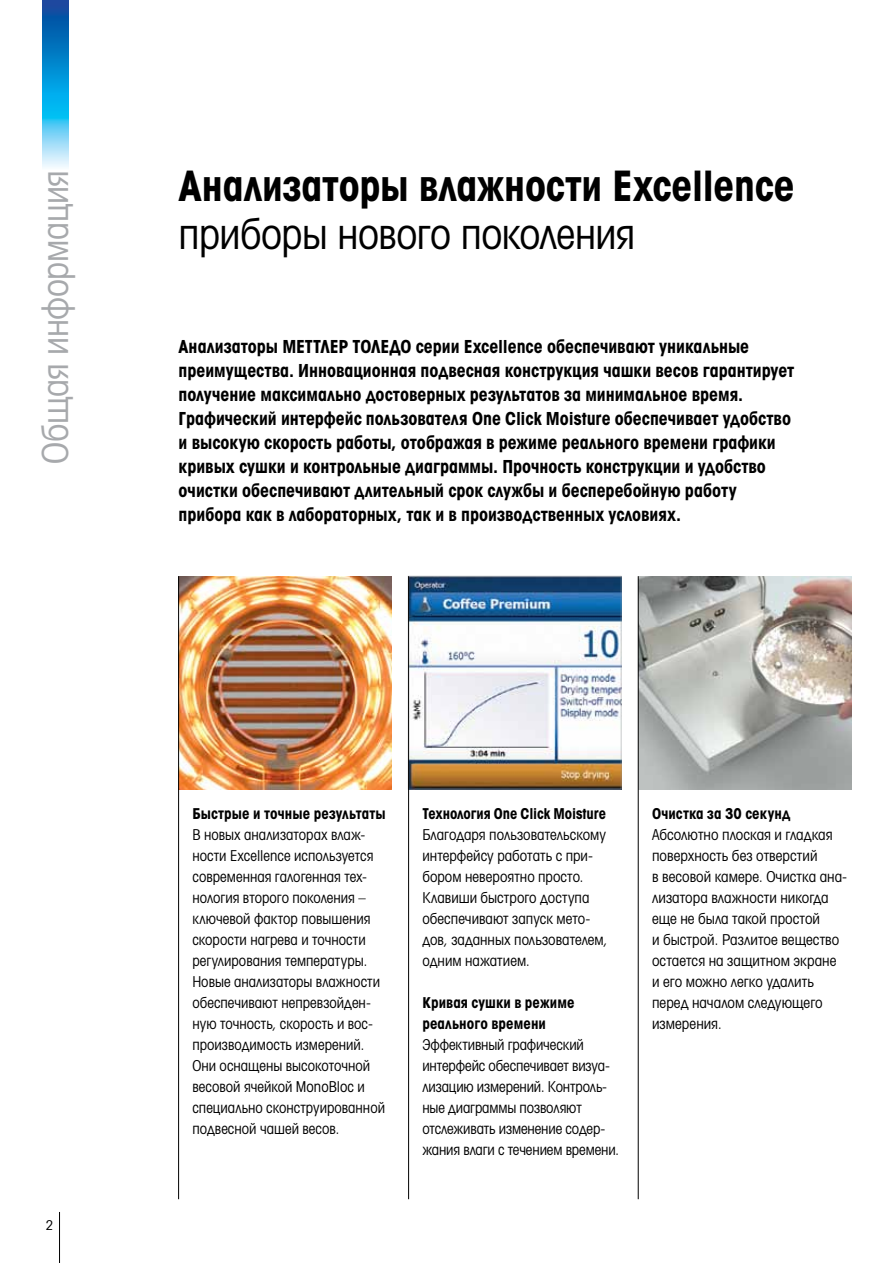
<style>
.page{position:relative;width:893px;height:1263px;background:#fff}
.page>*{position:absolute;margin:0;border:0;box-sizing:border-box;transform-origin:0 0}
.t1{font:42px "Avant Garde Gothic Cd Bd CITC";letter-spacing:-.005em;color:#000}
.t2{font:42px "Avant Garde Gothic Cd Bk CITC";letter-spacing:-.01em;color:#000}
.t3{font:36px "Avant Garde Gothic Cd Bk CITC";letter-spacing:-.015em;color:#a7a9ac}
.t4{font:18px/24px "Avant Garde Gothic Cd Bd CITC";color:#000}
.t5{font:15px/21px "Avant Garde Gothic Cd Bk CITC";color:#000}
.t6{font:15px/21px "Avant Garde Gothic Cd Bd CITC";letter-spacing:.005em;color:#000}
.t7{font:13.5px "Avant Garde Gothic Cd Bk CITC";color:#000}
</style>
<div class="page">
<hr style="left:59px;top:1212px;width:1px;height:51px;background:#000">
<img style="left:639px;top:577px;width:212px;height:212px">
<img style="left:43px;top:0;width:25px;height:168px">
<img style="left:179px;top:576px;width:212px;height:213px">
<img style="left:410px;top:578px;width:209px;height:209px">
<div style="left:408px;top:576px;width:213px;height:213px;border:1px solid #939598"></div>
<hr style="left:178px;top:576px;width:1px;height:623px;background:#000">
<hr style="left:408px;top:576px;width:1px;height:623px;background:#000">
<hr style="left:638px;top:576px;width:1px;height:623px;background:#000">
<h2 class="t3" style="left:33px;top:464px;width:295px;rotate:-90deg">Общая информация</h2>
<h1 class="t1" style="left:179px;top:158px;width:618px">Анализаторы влажности Excellence</h1>
<h1 class="t2" style="left:179px;top:207px;width:458px">приборы нового поколения</h1>
<p class="t4" style="left:179px;top:334px;width:617px">Анализаторы МЕТТЛЕР ТОЛЕДО серии Excellence обеспечивают уникальные преимущества. Инновационная подвесная конструкция чашки весов гарантирует получение максимально достоверных результатов за минимальное время.<br>Графический интерфейс пользователя One Click Moisture обеспечивает удобство и высокую скорость работы, отображая в режиме реального времени графики кривых сушки и контрольные диаграммы. Прочность конструкции и удобство очистки обеспечивают длительный срок службы и бесперебойную работу прибора как в лабораторных, так и в производственных условиях.</p>
<p class="t7" style="left:46px;top:1217px;width:9px">2</p>
<p class="t6" style="left:192px;top:802px;width:195px">Быстрые и точные результаты</p>
<p class="t5" style="left:192px;top:824px;width:194px">В новых анализаторах влаж&shy;ности Excellence используется современная галогенная тех&shy;нология второго поколения – ключевой фактор повышения скорости нагрева и точности регулирования температуры.<br>Новые анализаторы влажности обеспечивают непревзойден&shy;ную точность, скорость и вос&shy;производимость измерений.<br>Они оснащены высокоточной весовой ячейкой MonoBloc и специально сконструированной подвесной чашей весов.</p>
<p class="t6" style="left:422px;top:802px;width:185px">Технология One Click Moisture</p>
<p class="t5" style="left:422px;top:824px;width:187px">Благодаря пользовательскому интерфейсу работать с при&shy;бором невероятно просто.<br>Клавиши быстрого доступа обеспечивают запуск мето&shy;дов, заданных пользователем, одним нажатием.</p>
<p class="t6" style="left:422px;top:991px;width:154px">Кривая сушки в режиме реального времени</p>
<p class="t5" style="left:422px;top:1034px;width:198px">Эффективный графический интерфейс обеспечивает визуа&shy;лизацию измерений. Контроль&shy;ные диаграммы позволяют отслеживать изменение содер&shy;жания влаги с течением времени.</p>
<p class="t6" style="left:652px;top:802px;width:140px">Очистка за 30 секунд</p>
<p class="t5" style="left:652px;top:824px;width:197px">Абсолютно плоская и гладкая поверхность без отверстий<br>в весовой камере. Очистка ана&shy;лизатора влажности никогда еще не была такой простой<br>и быстрой. Разлитое вещество остается на защитном экране и его можно легко удалить перед началом следующего измерения.</p>
</div>
